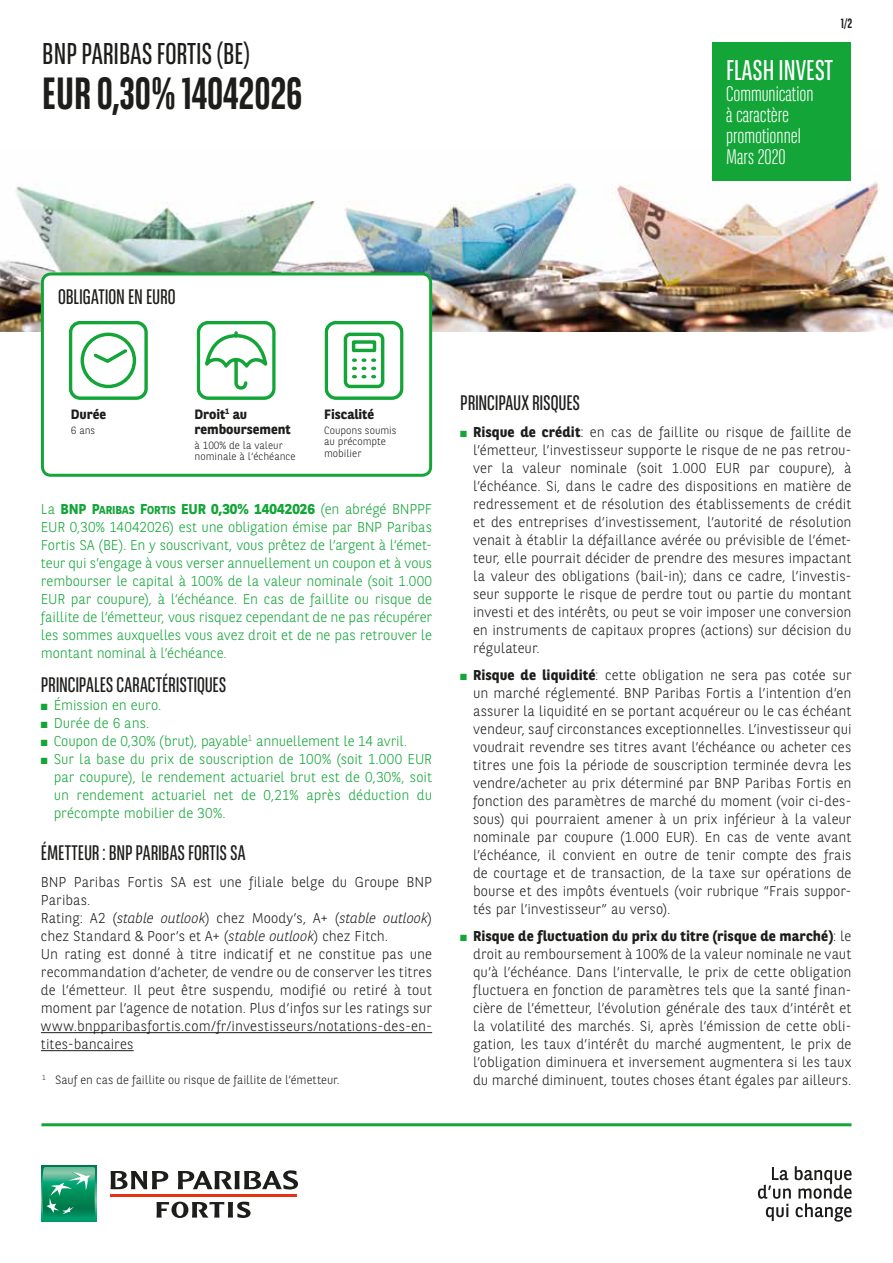
<style>
.page{position:relative;width:893px;height:1263px;background:#fff}
.page>*{position:absolute;margin:0;border:0;box-sizing:border-box;transform-origin:0 0}
.t1{font:700 45px "BNPP Sans Condensed";color:#1d1d1b}
.t2{font:30px "BNPP Sans Condensed";color:#1d1d1b}
.t3{font:28.5px "BNPP Sans Condensed";color:#fff}
.t4{font:21px "BNPP Sans Condensed";letter-spacing:-.005em;color:#1d1d1b}
.t5{font:300 21px/21px "BNPP Sans Condensed";color:#fff}
.t6{font:300 14.25px/18px "BNPP Sans";letter-spacing:.005em;color:#1d1d1b;text-align:justify}
.t7{font:300 14.25px/18px "BNPP Sans";color:#13a538;text-align:justify}
.t8{font:700 13.5px/15px "BNPP Sans";color:#1d1d1b}
.t9{font:700 13.5px "BNPP Sans Condensed";color:#1d1d1b}
.t10{font:300 12px "BNPP Sans";letter-spacing:.005em;color:#1d1d1b}
.t11{font:300 10.5px/11.2px "BNPP Sans";color:#1d1d1b}
.s1{font-family:"BNPP Sans Bold SC800";font-weight:400}
.s2{font-family:"BNPP Sans Bold SC800";font-weight:400;font-size:11.4px}
.s3{font-weight:700}
.s4{font-style:italic}
.s5{color:#13a538}
</style>
<div class="page">
<div style="left:41px;top:1166px;width:55px;height:55px;background:#009e6b"></div>
<svg style="left:42px;top:1167px;width:53px;height:49px"></svg>
<hr style="left:111px;top:1194px;width:186px;height:3px;background:#e63312">
<svg style="left:111px;top:1171px;width:57px;height:18px"></svg>
<svg style="left:178px;top:1170px;width:120px;height:19px"></svg>
<svg style="left:156px;top:1201px;width:95px;height:17px"></svg>
<hr style="left:41px;top:1123px;width:810px;height:3px;background:#13a538">
<img style="left:0;top:151px;width:893px;height:180px">
<div style="left:712px;top:43px;width:138px;height:138px;background:#13a538"></div>
<hr style="left:41px;top:1032px;width:391px;height:1px;background:#1d1d1b">
<hr style="left:41px;top:1050px;width:93px;height:1px;background:#1d1d1b">
<svg style="left:758px;top:1166px;width:93px;height:56px"></svg>
<div style="left:42px;top:274px;width:389px;height:201px;background:#fff;border-radius:9px"></div>
<div style="left:41px;top:272px;width:391px;height:205px;border:3px solid #13a538;border-radius:9px"></div>
<svg style="left:69px;top:321px;width:79px;height:79px"></svg>
<svg style="left:197px;top:321px;width:79px;height:79px"></svg>
<svg style="left:324px;top:321px;width:80px;height:79px"></svg>
<h2 class="t2" style="left:42px;top:35px;width:209px">BNP PARIBAS FORTIS (BE)</h2>
<h1 class="t1" style="left:42px;top:67px;width:261px">EUR 0,30% 14042026</h1>
<p class="t9" style="left:841px;top:15px;width:13px">1/2</p>
<h3 class="t3" style="left:726px;top:53px;width:108px">FLASH INVEST</h3>
<h3 class="t5" style="left:726px;top:83px;width:89px">Communication à caractère promotionnel<br>Mars 2020</h3>
<h3 class="t4" style="left:58px;top:284px;width:119px">OBLIGATION EN EURO</h3>
<p class="t8" style="left:71px;top:406px;width:37px">Durée</p>
<p class="t11" style="left:71px;top:424px;width:26px">6 ans</p>
<p class="t8" style="left:195px;top:406px;width:98px">Droit<sup>1</sup> au remboursement</p>
<p class="t11" style="left:195px;top:439px;width:102px">à 100% de la valeur nominale à l’échéance</p>
<p class="t8" style="left:324px;top:406px;width:52px">Fiscalité</p>
<p class="t11" style="left:324px;top:424px;width:74px">Coupons soumis au précompte mobilier</p>
<p class="t7" style="left:41px;top:499px;width:393px">La <span class="s1">BNP P</span><span class="s2">ARIBAS</span> <span class="s1">F</span><span class="s2">ORTIS</span> <span class="s3">EUR 0,30% 14042026</span> (en abrégé BNPPF EUR 0,30% 14042026) est une obligation émise par BNP Paribas Fortis SA (BE). En y souscrivant, vous prêtez de l’argent à l’émet&shy;teur qui s’engage à vous verser annuellement un coupon et à vous rembourser le capital à 100% de la valeur nominale (soit 1.000<br>EUR par coupure), à l’échéance. En cas de faillite ou risque de faillite de l’émetteur, vous risquez cependant de ne pas récupérer les sommes auxquelles vous avez droit et de ne pas retrouver le montant nominal à l’échéance.</p>
<h3 class="t4" style="left:41px;top:671px;width:187px">PRINCIPALES CARACTÉRISTIQUES</h3>
<p class="t7" style="left:41px;top:695px;width:122px">■ Émission en euro.</p>
<p class="t7" style="left:41px;top:713px;width:110px">■ Durée de 6 ans.</p>
<p class="t7" style="left:41px;top:731px;width:368px">■ Coupon de 0,30% (brut), payable<sup>1</sup> annuellement le 14 avril.</p>
<p class="t7" style="left:54px;top:749px;width:380px;text-indent:-13px">■ Sur la base du prix de souscription de 100% (soit 1.000 EUR par coupure), le rendement actuariel brut est de 0,30%, soit un rendement actuariel net de 0,21% après déduction du précompte mobilier de 30%.</p>
<h3 class="t4" style="left:41px;top:840px;width:206px">ÉMETTEUR : BNP PARIBAS FORTIS SA</h3>
<p class="t6" style="left:41px;top:872px;width:393px;text-align:left">BNP Paribas Fortis SA est une filiale belge du Groupe BNP Paribas.<br>Rating: A2 (<span class="s4">stable outlook</span>) chez Moody’s, A+ (<span class="s4">stable outlook</span>) chez Standard &amp; Poor’s et A+ (<span class="s4">stable outlook</span>) chez Fitch.<br>Un rating est donné à titre indicatif et ne constitue pas une recommandation d’acheter, de vendre ou de conserver les titres de l’émetteur. Il peut être suspendu, modifié ou retiré à tout moment par l’agence de notation. Plus d’infos sur les ratings sur www.bnpparibasfortis.com/fr/investisseurs/notations-des-en&shy;tites-bancaires</p>
<p class="t10" style="left:42px;top:1072px;width:299px"><sup>1</sup> Sauf en cas de faillite ou risque de faillite de l’émetteur.</p>
<h3 class="t4" style="left:460px;top:390px;width:121px">PRINCIPAUX RISQUES</h3>
<p class="t6" style="left:473px;top:422px;width:380px;text-indent:-13px"><span class="s5">■</span> <span class="s3">Risque de crédit</span>: en cas de faillite ou risque de faillite de l’émetteur, l’investisseur supporte le risque de ne pas retrou&shy;ver la valeur nominale (soit 1.000 EUR par coupure), à l’échéance. Si, dans le cadre des dispositions en matière de redressement et de résolution des établissements de crédit et des entreprises d’investissement, l’autorité de résolution venait à établir la défaillance avérée ou prévisible de l’émet&shy;teur, elle pourrait décider de prendre des mesures impactant la valeur des obligations (bail-in); dans ce cadre, l’investis&shy;seur supporte le risque de perdre tout ou partie du montant investi et des intérêts, ou peut se voir imposer une conversion en instruments de capitaux propres (actions) sur décision du régulateur.</p>
<p class="t6" style="left:473px;top:665px;width:380px;text-indent:-13px"><span class="s5">■</span> <span class="s3">Risque de liquidité</span>: cette obligation ne sera pas cotée sur un marché réglementé. BNP Paribas Fortis a l’intention d’en assurer la liquidité en se portant acquéreur ou le cas échéant vendeur, sauf circonstances exceptionnelles. L’investisseur qui voudrait revendre ses titres avant l’échéance ou acheter ces titres une fois la période de souscription terminée devra les vendre/acheter au prix déterminé par BNP Paribas Fortis en fonction des paramètres de marché du moment (voir ci-des&shy;sous) qui pourraient amener à un prix inférieur à la valeur nominale par coupure (1.000 EUR). En cas de vente avant l’échéance, il convient en outre de tenir compte des frais de courtage et de transaction, de la taxe sur opérations de bourse et des impôts éventuels (voir rubrique “Frais suppor&shy;tés par l’investisseur” au verso).</p>
<p class="t6" style="left:473px;top:926px;width:380px;text-indent:-13px"><span class="s5">■</span> <span class="s3">Risque de fluctuation du prix du titre (risque de marché)</span>: le droit au remboursement à 100% de la valeur nominale ne vaut qu’à l’échéance. Dans l’intervalle, le prix de cette obligation fluctuera en fonction de paramètres tels que la santé finan&shy;cière de l’émetteur, l’évolution générale des taux d’intérêt et la volatilité des marchés. Si, après l’émission de cette obli&shy;gation, les taux d’intérêt du marché augmentent, le prix de l’obligation diminuera et inversement augmentera si les taux du marché diminuent, toutes choses étant égales par ailleurs.</p>
</div>
